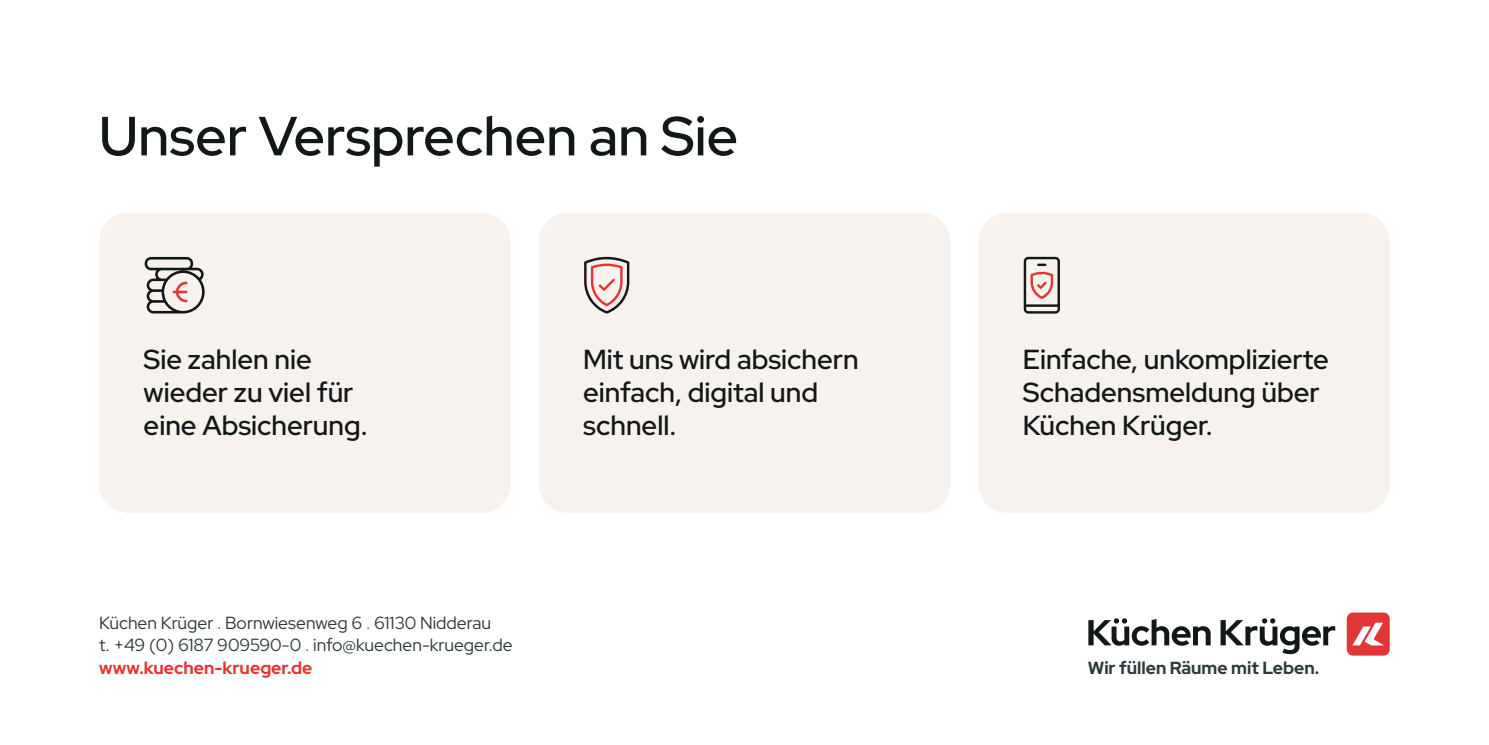
<style>
.page{position:relative;width:1489px;height:745px;background:#fff}
.page>*{position:absolute;margin:0;border:0;box-sizing:border-box;transform-origin:0 0}
.t1{font:600 55px "Red Hat Display";color:#121718}
.t2{font:600 27.5px/33px "Red Hat Display";color:#121718}
.t3{font:17.5px/22.5px "Red Hat Display";color:#2c383a}
.t4{font:700 17.5px "Red Hat Display";color:#2c383a}
.s1{color:#e03736}
.s2{font-weight:700;color:#e03736}
</style>
<div class="page">
<div style="left:99px;top:213px;width:411px;height:299px;background:#f7f2ee;border-radius:28px"></div>
<div style="left:539px;top:213px;width:411px;height:299px;background:#f7f2ee;border-radius:28px"></div>
<div style="left:978px;top:213px;width:411px;height:299px;background:#f7f2ee;border-radius:28px"></div>
<div style="left:1346px;top:612px;width:43px;height:43px;background:#e03736;border-radius:6px"></div>
<svg style="left:1352px;top:622px;width:31px;height:23px"></svg>
<svg style="left:1088px;top:618px;width:122px;height:27px"></svg>
<svg style="left:1220px;top:618px;width:115px;height:35px"></svg>
<svg style="left:1023px;top:257px;width:36px;height:56px"></svg>
<svg style="left:144px;top:257px;width:61px;height:56px"></svg>
<svg style="left:584px;top:257px;width:45px;height:56px"></svg>
<h1 class="t1" style="left:99px;top:100px;width:640px">Unser Versprechen an Sie</h1>
<p class="t2" style="left:144px;top:342px;width:225px">Sie zahlen nie wieder zu viel für eine Absicherung.</p>
<p class="t2" style="left:583px;top:342px;width:277px">Mit uns wird absichern einfach, digital und schnell.</p>
<p class="t2" style="left:1022px;top:342px;width:308px">Einfache, unkomplizierte<br>Schadensmeldung über<br>Küchen Krüger.</p>
<p class="t3" style="left:99px;top:610px;width:415px">Küchen Krüger <span class="s1">.</span> Bornwiesenweg 6 <span class="s1">.</span> 61130 Nidderau<br>t. +49 (0) 6187 909590-0 <span class="s1">.</span> info@kuechen-krueger.de <span class="s2">www.kuechen-krueger.de</span></p>
<p class="t4" style="left:1087px;top:655px;width:233px">Wir füllen Räume mit Leben.</p>
</div>
